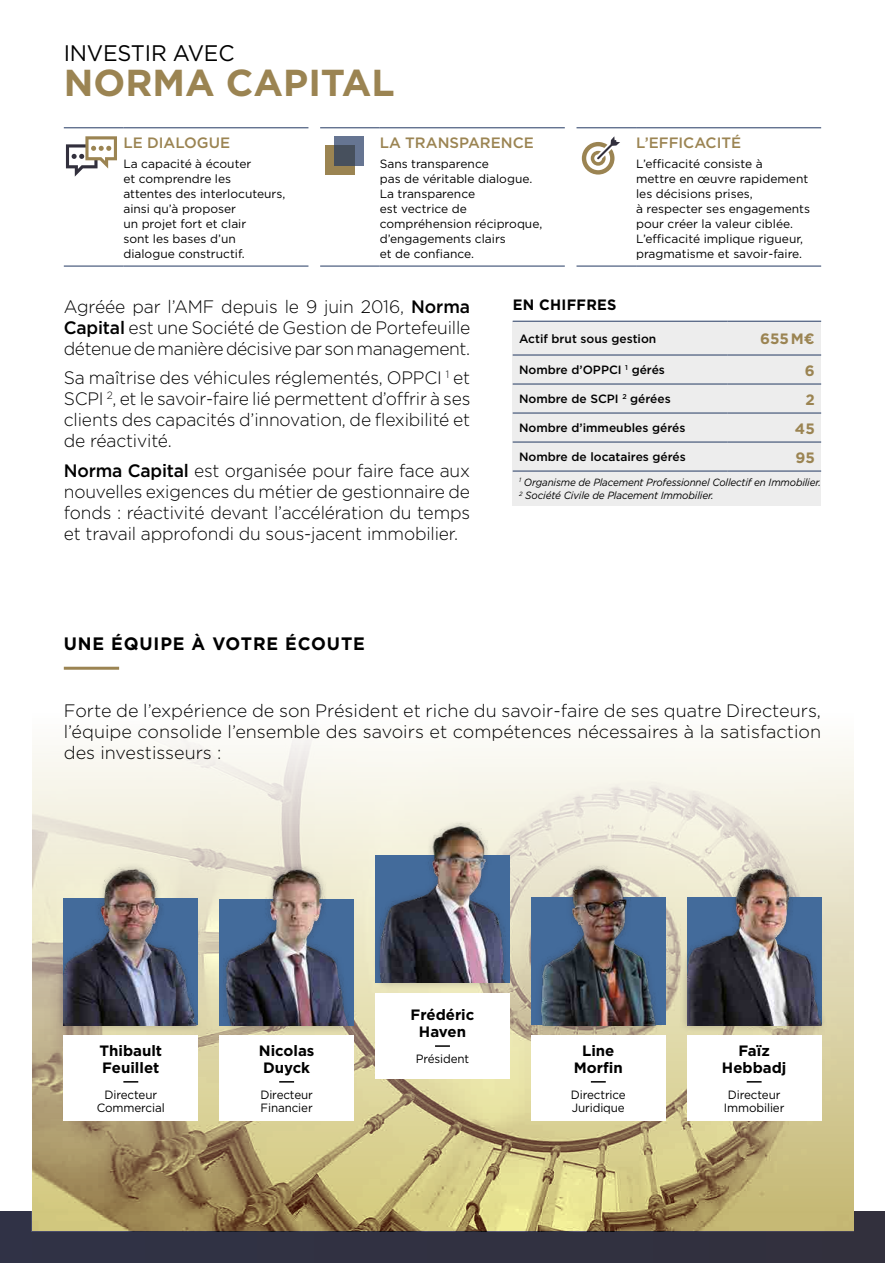
<style>
.page{position:relative;width:885px;height:1263px;background:#fff}
.page>*{position:absolute;margin:0;border:0;box-sizing:border-box;transform-origin:0 0}
.t1{font:700 37.5px "Gotham";color:#9b8452}
.t2{font:22.5px "Gotham";letter-spacing:-.01em;color:#000}
.t3{font:300 18px/21px "Gotham";letter-spacing:-.01em;color:#000;text-align:justify}
.t4{font:700 18px "Gotham";letter-spacing:.05em;color:#000}
.t5{font:700 15px/16.5px "Gotham";color:#000;text-align:center}
.t6{font:500 15px "Gotham";color:#9b8452}
.t7{font:700 15px "Gotham";color:#9b8452}
.t8{font:700 15px "Gotham";letter-spacing:.02em;color:#000}
.t9{font:12px/15px "Gotham";color:#000}
.t10{font:500 12px "Gotham";color:#000}
.t11{font:italic 10.5px/13.5px "Gotham";letter-spacing:-.015em;color:#000;scale:.94 1}
.s1{font-weight:500}
</style>
<div class="page">
<div style="left:0;top:1212px;width:884px;height:51px;background:#313141"></div>
<img style="left:32px;top:666px;width:821px;height:565px">
<hr style="left:64px;top:667px;width:55px;height:3px;background:#9b8452">
<div style="left:375px;top:993px;width:134px;height:85px;background:#fff"></div>
<svg style="left:435px;top:1045px;width:15px;height:2px"></svg>
<div style="left:687px;top:1036px;width:134px;height:85px;background:#fff"></div>
<svg style="left:746px;top:1081px;width:15px;height:1px"></svg>
<div style="left:531px;top:1036px;width:134px;height:85px;background:#fff"></div>
<svg style="left:590px;top:1081px;width:15px;height:1px"></svg>
<div style="left:64px;top:1036px;width:134px;height:85px;background:#fff"></div>
<svg style="left:123px;top:1081px;width:15px;height:1px"></svg>
<div style="left:220px;top:1036px;width:133px;height:85px;background:#fff"></div>
<svg style="left:279px;top:1081px;width:15px;height:1px"></svg>
<hr style="left:320px;top:128px;width:59px;height:1px;background:#243a63">
<hr style="left:379px;top:128px;width:185px;height:1px;background:#243a63">
<hr style="left:320px;top:266px;width:59px;height:1px;background:#243a63">
<hr style="left:379px;top:266px;width:185px;height:1px;background:#243a63">
<div style="left:325px;top:145px;width:29px;height:30px;background:#9b8452"></div>
<svg style="left:334px;top:136px;width:30px;height:29px"></svg>
<hr style="left:576px;top:128px;width:60px;height:1px;background:#243a63">
<hr style="left:636px;top:128px;width:185px;height:1px;background:#243a63">
<hr style="left:576px;top:266px;width:60px;height:1px;background:#243a63">
<hr style="left:636px;top:266px;width:185px;height:1px;background:#243a63">
<svg style="left:581px;top:136px;width:39px;height:39px"></svg>
<hr style="left:64px;top:128px;width:59px;height:1px;background:#243a63">
<hr style="left:123px;top:128px;width:185px;height:1px;background:#243a63">
<hr style="left:64px;top:266px;width:59px;height:1px;background:#243a63">
<hr style="left:123px;top:266px;width:185px;height:1px;background:#243a63">
<svg style="left:66px;top:136px;width:51px;height:41px"></svg>
<div style="left:512px;top:321px;width:309px;height:185px;background:#ededed"></div>
<hr style="left:512px;top:321px;width:215px;height:1px;background:#243a63">
<hr style="left:727px;top:321px;width:94px;height:1px;background:#243a63">
<hr style="left:512px;top:355px;width:215px;height:1px;background:#243a63">
<hr style="left:727px;top:355px;width:94px;height:1px;background:#243a63">
<hr style="left:512px;top:384px;width:215px;height:1px;background:#243a63">
<hr style="left:727px;top:384px;width:94px;height:1px;background:#243a63">
<hr style="left:512px;top:413px;width:215px;height:1px;background:#243a63">
<hr style="left:727px;top:413px;width:94px;height:1px;background:#243a63">
<hr style="left:512px;top:442px;width:215px;height:1px;background:#243a63">
<hr style="left:727px;top:442px;width:94px;height:1px;background:#243a63">
<hr style="left:512px;top:471px;width:215px;height:1px;background:#243a63">
<hr style="left:727px;top:471px;width:94px;height:1px;background:#243a63">
<div style="left:372px;top:819px;width:139px;height:171px;background:#32303d;opacity:.3"></div>
<img style="left:375px;top:817px;width:134px;height:165px">
<div style="left:56px;top:863px;width:147px;height:170px;background:#32303d;opacity:.3"></div>
<img style="left:64px;top:855px;width:134px;height:170px">
<div style="left:219px;top:862px;width:136px;height:172px;background:#32303d;opacity:.3"></div>
<img style="left:220px;top:856px;width:133px;height:170px">
<div style="left:534px;top:863px;width:128px;height:170px;background:#32303d;opacity:.3"></div>
<img style="left:531px;top:855px;width:134px;height:170px">
<div style="left:679px;top:862px;width:149px;height:171px;background:#32303d;opacity:.3"></div>
<img style="left:687px;top:856px;width:134px;height:169px">
<p class="t2" style="left:64px;top:38px;width:172px">INVESTIR AVEC</p>
<h1 class="t1" style="left:64px;top:58px;width:332px">NORMA CAPITAL</h1>
<p class="t6" style="left:123px;top:133px;width:108px">LE DIALOGUE</p>
<p class="t9" style="left:123px;top:156px;width:163px">La capacité à écouter<br>et comprendre les<br>attentes des interlocuteurs, ainsi qu’à proposer<br>un projet fort et clair<br>sont les bases d’un dialogue constructif.</p>
<p class="t6" style="left:379px;top:133px;width:156px">LA TRANSPARENCE</p>
<p class="t9" style="left:379px;top:156px;width:164px">Sans transparence<br>pas de véritable dialogue.<br>La transparence<br>est vectrice de compréhension réciproque, d’engagements clairs<br>et de confiance.</p>
<p class="t6" style="left:636px;top:133px;width:107px">L’EFFICACITÉ</p>
<p class="t9" style="left:636px;top:156px;width:175px">L’efficacité consiste à<br>mettre en œuvre rapidement les décisions prises,<br>à respecter ses engagements pour créer la valeur ciblée.<br>L’efficacité implique rigueur, pragmatisme et savoir-faire.</p>
<p class="t3" style="left:64px;top:295px;width:408px">Agréée par l’AMF depuis le 9 juin 2016, <span class="s1">Norma Capital</span> est une Société de Gestion de Portefeuille détenue de manière décisive par son management.</p>
<p class="t3" style="left:64px;top:367px;width:408px">Sa maîtrise des véhicules réglementés, OPPCI <sup>1</sup> et SCPI <sup>2</sup>, et le savoir-faire lié permettent d’offrir à ses clients des capacités d’innovation, de flexibilité et de réactivité.</p>
<p class="t3" style="left:64px;top:459px;width:408px"><span class="s1">Norma Capital</span> est organisée pour faire face aux nouvelles exigences du métier de gestionnaire de fonds : réactivité devant l’accélération du temps et travail approfondi du sous-jacent immobilier.</p>
<p class="t4" style="left:64px;top:631px;width:302px">UNE ÉQUIPE À VOTRE ÉCOUTE</p>
<p class="t8" style="left:512px;top:295px;width:105px">EN CHIFFRES</p>
<p class="t10" style="left:519px;top:331px;width:139px">Actif brut sous gestion</p>
<p class="t7" style="left:760px;top:329px;width:56px">655 M€</p>
<p class="t10" style="left:519px;top:362px;width:147px">Nombre d’OPPCI <sup>1</sup> gérés</p>
<p class="t7" style="left:804px;top:360px;width:11px">6</p>
<p class="t10" style="left:519px;top:391px;width:153px">Nombre de SCPI <sup>2</sup> gérées</p>
<p class="t7" style="left:805px;top:389px;width:11px">2</p>
<p class="t10" style="left:519px;top:420px;width:168px">Nombre d’immeubles gérés</p>
<p class="t7" style="left:794px;top:418px;width:21px">45</p>
<p class="t10" style="left:519px;top:449px;width:168px">Nombre de locataires gérés</p>
<p class="t7" style="left:795px;top:447px;width:21px">95</p>
<p class="t11" style="left:519px;top:475px;width:322px"><sup>1</sup> Organisme de Placement Professionnel Collectif en Immobilier.<br><sup>2</sup> Société Civile de Placement Immobilier.</p>
<p class="t3" style="left:64px;top:700px;width:758px">Forte de l’expérience de son Président et riche du savoir-faire de ses quatre Directeurs, l’équipe consolide l’ensemble des savoirs et compétences nécessaires à la satisfaction des investisseurs :</p>
<p class="t5" style="left:99px;top:1042px;width:64px;text-align:left">Thibault<br>Feuillet</p>
<p class="t9" style="left:97px;top:1087px;width:69px;line-height:13.5px;text-align:center">Directeur<br>Commercial</p>
<p class="t5" style="left:259px;top:1042px;width:57px;text-align:left">Nicolas<br>Duyck</p>
<p class="t9" style="left:260px;top:1087px;width:54px;line-height:13.5px">Directeur<br>Financier</p>
<p class="t5" style="left:410px;top:1007px;width:65px">Frédéric<br>Haven</p>
<p class="t9" style="left:415px;top:1051px;width:55px">Président</p>
<p class="t5" style="left:721px;top:1042px;width:66px">Faïz<br>Hebbadj</p>
<p class="t9" style="left:723px;top:1087px;width:62px;line-height:13.5px;text-align:center">Directeur<br>Immobilier</p>
<p class="t5" style="left:574px;top:1042px;width:50px">Line<br>Morfin</p>
<p class="t9" style="left:570px;top:1087px;width:56px;line-height:13.5px">Directrice<br>Juridique</p>
</div>
